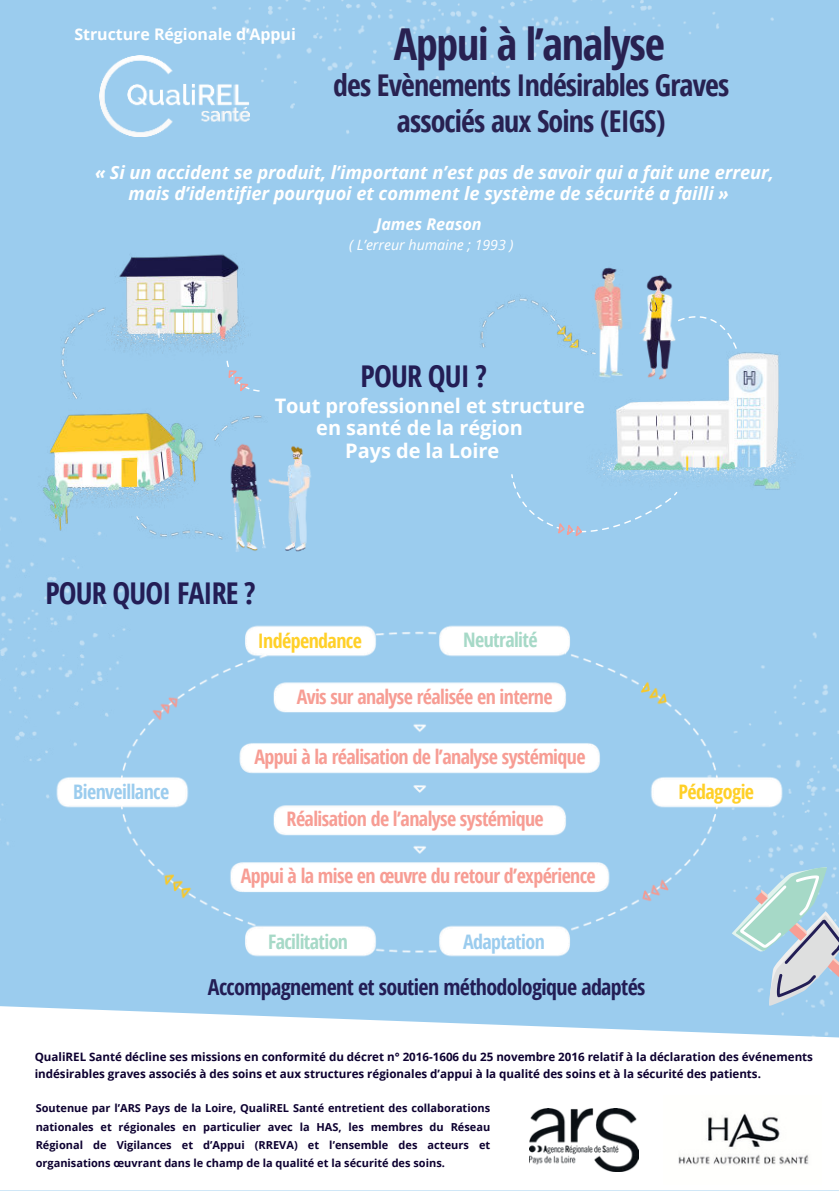
<style>
.page{position:relative;width:839px;height:1191px;background:#fff}
.page>*{position:absolute;margin:0;border:0;box-sizing:border-box;transform-origin:0 0}
.t1{font:700 44px "Open Sans Condensed";letter-spacing:-.03em;color:#282151}
.t2{font:700 30px/36px "Open Sans Condensed";letter-spacing:-.03em;color:#282151;text-align:center}
.t3{font:700 30px "Open Sans Condensed";letter-spacing:-.03em;color:#231d55}
.t4{font:700 22px "Open Sans Condensed";letter-spacing:-.03em;color:#231d55}
.t5{font:700 20px "Open Sans Condensed";letter-spacing:-.03em;color:#f79d94}
.t6{font:700 20px "Open Sans";letter-spacing:-.005em;color:#fff}
.t7{font:700 20px "Open Sans Condensed";letter-spacing:-.03em;color:#9bccee}
.t8{font:700 20px "Open Sans Condensed";letter-spacing:-.03em;color:#a6d9c7}
.t9{font:700 20px "Open Sans Condensed";letter-spacing:-.03em;color:#ffd028}
.t10{font:italic 700 18.2px/21px "Open Sans";letter-spacing:-.005em;color:#fff}
.t11{font:italic 700 16.2px "Open Sans";letter-spacing:-.005em;color:#fff}
.t12{font:700 16px "Open Sans";letter-spacing:-.005em;color:#fff}
.t13{font:italic 14.2px "Open Sans";letter-spacing:-.005em;color:#fff}
.t14{font:700 11.6px/17.4px "Open Sans";color:#0d0030}
.t15{font:700 11px/18.4px "Open Sans";color:#0d0030;text-align:justify}
</style>
<div class="page">
<div style="left:0;top:0;width:838px;height:1191px;background:#9bccee"></div>
<img style="left:0;top:498px;width:123px;height:347px">
<img style="left:212px;top:0;width:562px;height:134px">
<img style="left:791px;top:632px;width:47px;height:233px">
<img style="left:29px;top:254px;width:233px;height:295px">
<img style="left:597px;top:346px;width:198px;height:147px">
<svg style="left:226px;top:361px;width:34px;height:31px"></svg>
<img style="left:480px;top:295px;width:98px;height:53px">
<svg style="left:511px;top:474px;width:166px;height:62px"></svg>
<svg style="left:684px;top:316px;width:52px;height:33px"></svg>
<svg style="left:757px;top:867px;width:81px;height:139px"></svg>
<svg style="left:0;top:1006px;width:838px;height:185px;background:#f4f9fd"></svg>
<img style="left:663px;top:1096px;width:158px;height:88px">
<img style="left:529px;top:1108px;width:110px;height:63px">
<img style="left:47px;top:616px;width:744px;height:350px">
<img style="left:261px;top:434px;width:50px;height:118px">
<img style="left:578px;top:267px;width:68px;height:123px">
<img style="left:630px;top:274px;width:54px;height:107px">
<img style="left:216px;top:437px;width:60px;height:115px">
<img style="left:99px;top:56px;width:150px;height:81px">
<h3 class="t12" style="left:74px;top:23px;width:223px">Structure Régionale d’Appui</h3>
<h1 class="t1" style="left:394px;top:14px;width:272px">Appui à l’analyse</h1>
<h2 class="t2" style="left:333px;top:67px;width:397px">des Evènements Indésirables Graves associés aux Soins (EIGS)</h2>
<h3 class="t10" style="left:129px;top:161px;width:646px;text-indent:-33px">« Si un accident se produit, l’important n’est pas de savoir qui a fait une erreur, mais d’identifier pourquoi et comment le système de sécurité a failli »</h3>
<h3 class="t11" style="left:376px;top:212px;width:107px">James Reason</h3>
<p class="t13" style="left:349px;top:235px;width:166px">( L’erreur humaine ; 1993 )</p>
<h2 class="t3" style="left:360px;top:355px;width:128px">POUR QUI ?</h2>
<h3 class="t6" style="left:275px;top:391px;width:312px">Tout professionnel et structure</h3>
<h3 class="t6" style="left:316px;top:414px;width:208px">en santé de la région</h3>
<h3 class="t6" style="left:345px;top:436px;width:155px">Pays de la Loire</h3>
<h2 class="t3" style="left:45px;top:572px;width:212px">POUR QUOI FAIRE ?</h2>
<h3 class="t9" style="left:258px;top:627px;width:106px">Indépendance</h3>
<h3 class="t8" style="left:463px;top:626px;width:76px">Neutralité</h3>
<h3 class="t7" style="left:73px;top:778px;width:97px">Bienveillance</h3>
<h3 class="t5" style="left:296px;top:682px;width:257px">Avis sur analyse réalisée en interne</h3>
<h3 class="t5" style="left:254px;top:742px;width:332px">Appui à la réalisation de l’analyse systémique</h3>
<h3 class="t5" style="left:286px;top:805px;width:258px">Réalisation de l’analyse systémique</h3>
<h3 class="t5" style="left:241px;top:861px;width:356px">Appui à la mise en œuvre du retour d’expérience</h3>
<h3 class="t8" style="left:268px;top:927px;width:81px">Facilitation</h3>
<h3 class="t7" style="left:463px;top:927px;width:83px">Adaptation</h3>
<h3 class="t4" style="left:208px;top:971px;width:439px">Accompagnement et soutien méthodologique adaptés</h3>
<h3 class="t9" style="left:678px;top:778px;width:77px">Pédagogie</h3>
<p class="t14" style="left:35px;top:1048px;width:779px">QualiREL Santé décline ses missions en conformité du décret n° 2016-1606 du 25 novembre 2016 relatif à la déclaration des événements indésirables graves associés à des soins et aux structures régionales d’appui à la qualité des soins et à la sécurité des patients.</p>
<p class="t15" style="left:36px;top:1099px;width:456px">Soutenue par l’ARS Pays de la Loire, QualiREL Santé entretient des collaborations nationales et régionales en particulier avec la HAS, les membres du Réseau Régional de Vigilances et d’Appui (RREVA) et l’ensemble des acteurs et organisations œuvrant dans le champ de la qualité et la sécurité des soins.</p>
</div>
